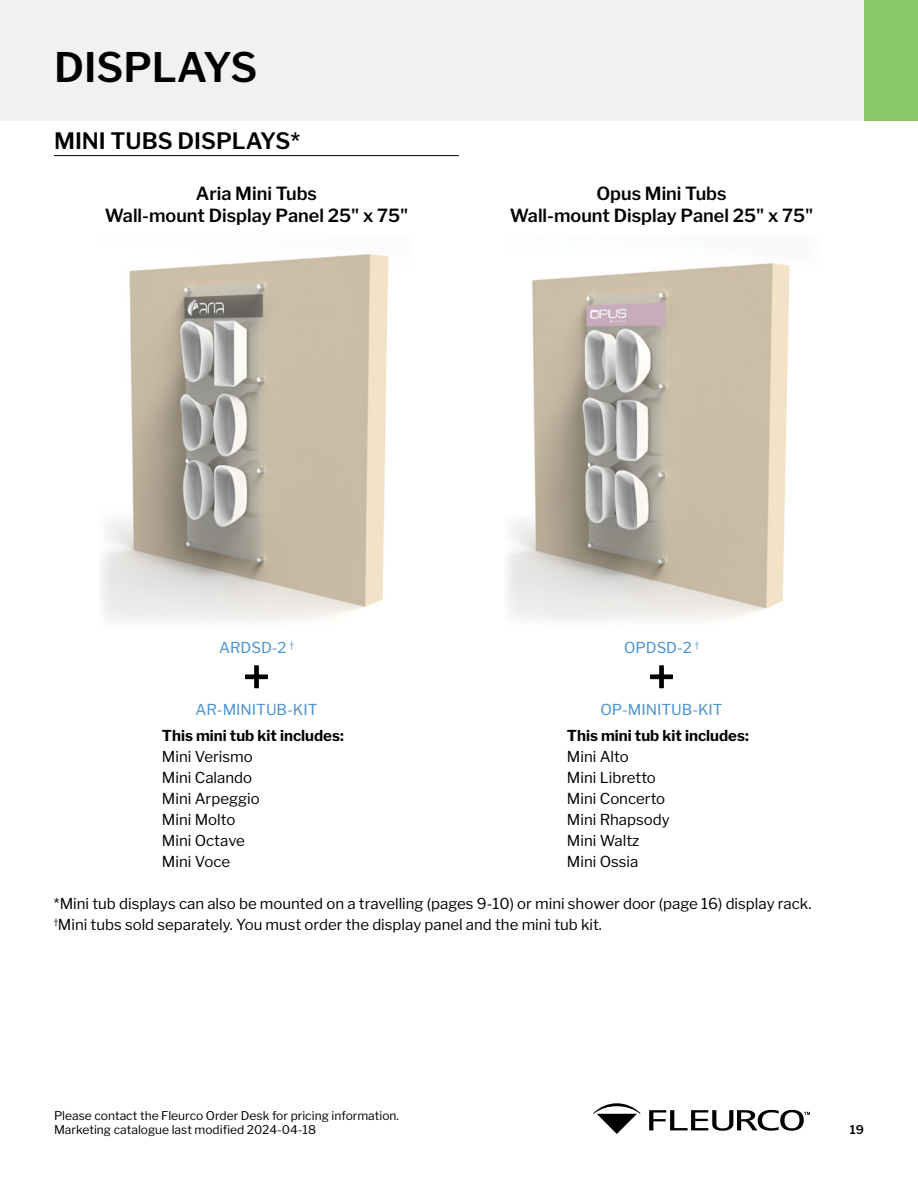
<style>
.page{position:relative;width:918px;height:1188px;background:#fff}
.page>*{position:absolute;margin:0;border:0;box-sizing:border-box;transform-origin:0 0}
.t1{font:600 40.5px "Libre Franklin";color:#000101}
.t2{font:600 22.5px "Libre Franklin";color:#000}
.t3{font:600 18px/21.6px "Libre Franklin";color:#000;text-align:center}
.t4{font:15px/21px "Libre Franklin";color:#000}
.t5{font:700 15px "Libre Franklin";color:#000}
.t6{font:15px "Libre Franklin";color:#4790cd}
.t7{font:12px/14.4px "Libre Franklin";color:#000}
.t8{font:600 12px "Libre Franklin";color:#000}
</style>
<div class="page">
<svg style="left:593px;top:1103px;width:47px;height:31px"></svg>
<svg style="left:649px;top:1110px;width:161px;height:21px"></svg>
<div style="left:0;top:0;width:918px;height:120px;background:#f1f1f2"></div>
<hr style="left:54px;top:155px;width:405px;height:1px;background:#000101">
<img style="left:102px;top:254px;width:287px;height:367px">
<img style="left:507px;top:263px;width:283px;height:358px">
<svg style="left:245px;top:665px;width:23px;height:23px"></svg>
<svg style="left:650px;top:665px;width:23px;height:23px"></svg>
<div style="left:864px;top:0;width:54px;height:120px;background:#89c767"></div>
<h1 class="t1" style="left:54px;top:43px;width:26px">Displa</h1>
<h1 class="t1" style="left:203px;top:43px;width:50px">ys</h1>
<h2 class="t2" style="left:54px;top:127px;width:248px">MINI TUBS DISPLAYS*</h2>
<p class="t3" style="left:105px;top:183px;width:305px">Aria Mini Tubs<br>Wall-mount Display Panel 25" x 75"</p>
<p class="t3" style="left:510px;top:183px;width:305px">Opus Mini Tubs<br>Wall-mount Display Panel 25" x 75"</p>
<p class="t6" style="left:219px;top:639px;width:76px">ARDSD-2 <sup>†</sup></p>
<p class="t6" style="left:624px;top:639px;width:76px">OPDSD-2 <sup>†</sup></p>
<p class="t6" style="left:196px;top:700px;width:123px">AR-MINITUB-KIT</p>
<p class="t6" style="left:600px;top:700px;width:124px">OP-MINITUB-KIT</p>
<p class="t5" style="left:162px;top:727px;width:183px">This mini tub kit includes:</p>
<p class="t4" style="left:162px;top:746px;width:99px">Mini Verismo<br>Mini Calando<br>Mini Arpeggio<br>Mini Molto<br>Mini Octave<br>Mini Voce</p>
<p class="t5" style="left:567px;top:727px;width:183px">This mini tub kit includes:</p>
<p class="t4" style="left:567px;top:746px;width:104px">Mini Alto<br>Mini Libretto<br>Mini Concerto<br>Mini Rhapsody<br>Mini Waltz<br>Mini Ossia</p>
<p class="t4" style="left:54px;top:893px;width:759px">*Mini tub displays can also be mounted on a travelling (pages 9-10) or mini shower door (page 16) display rack. <sup>†</sup>Mini tubs sold separately. You must order the display panel and the mini tub kit.</p>
<p class="t7" style="left:54px;top:1108px;width:347px">Please contact the Fleurco Order Desk for pricing information.<br>Marketing catalogue last modified 2024-04-18</p>
<p class="t8" style="left:850px;top:1122px;width:16px">19</p>
</div>
